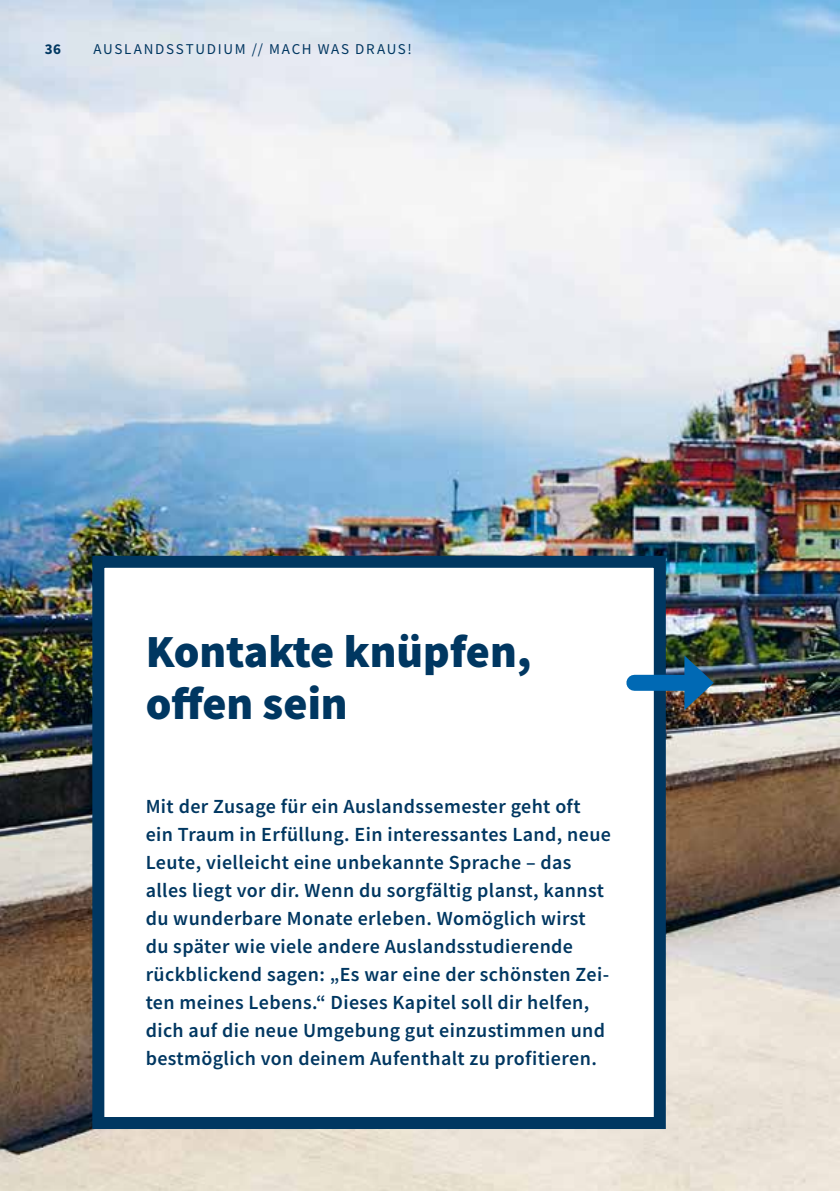
<style>
.page{position:relative;width:840px;height:1191px;background:#fff}
.page>*{position:absolute;margin:0;border:0;box-sizing:border-box;transform-origin:0 0}
.t1{font:900 46px/52px "Source Sans Pro";color:#003761}
.t2{font:600 20px/28px "Source Sans Pro";letter-spacing:.02em;color:#003761}
.t3{font:15px "Source Sans Pro";letter-spacing:.11em;color:#003761}
.t4{font:700 15px "Source Sans Pro";color:#003761}
</style>
<div class="page">
<img style="left:0;top:0;width:839px;height:1191px">
<div style="left:92px;top:556px;width:573px;height:573px;background:#fff;border:12px solid #003761"></div>
<div style="left:634px;top:675px;width:61px;height:16px;background:#0069b4"></div>
<img style="left:684px;top:655px;width:29px;height:55px">
<p class="t4" style="left:45px;top:39px;width:18px">36</p>
<p class="t3" style="left:94px;top:40px;width:319px">AUSLANDSSTUDIUM // MACH WAS DRAUS!</p>
<h1 class="t1" style="left:146px;top:625px;width:387px">Kontakte knüpfen, ofen sein</h1>
<p class="t2" style="left:146px;top:792px;width:466px">Mit der Zusage für ein Auslandssemester geht oft ein Traum in Erfüllung. Ein interessantes Land, neue Leute, vielleicht eine unbekannte Sprache – das alles liegt vor dir. Wenn du sorgfältig planst, kannst du wunderbare Monate erleben. Womöglich wirst du später wie viele andere Auslandsstudierende rückblickend sagen: „Es war eine der schönsten Zei&shy;ten meines Lebens.“ Dieses Kapitel soll dir helfen, dich auf die neue Umgebung gut einzustimmen und bestmöglich von deinem Aufenthalt zu profitieren.</p>
</div>
